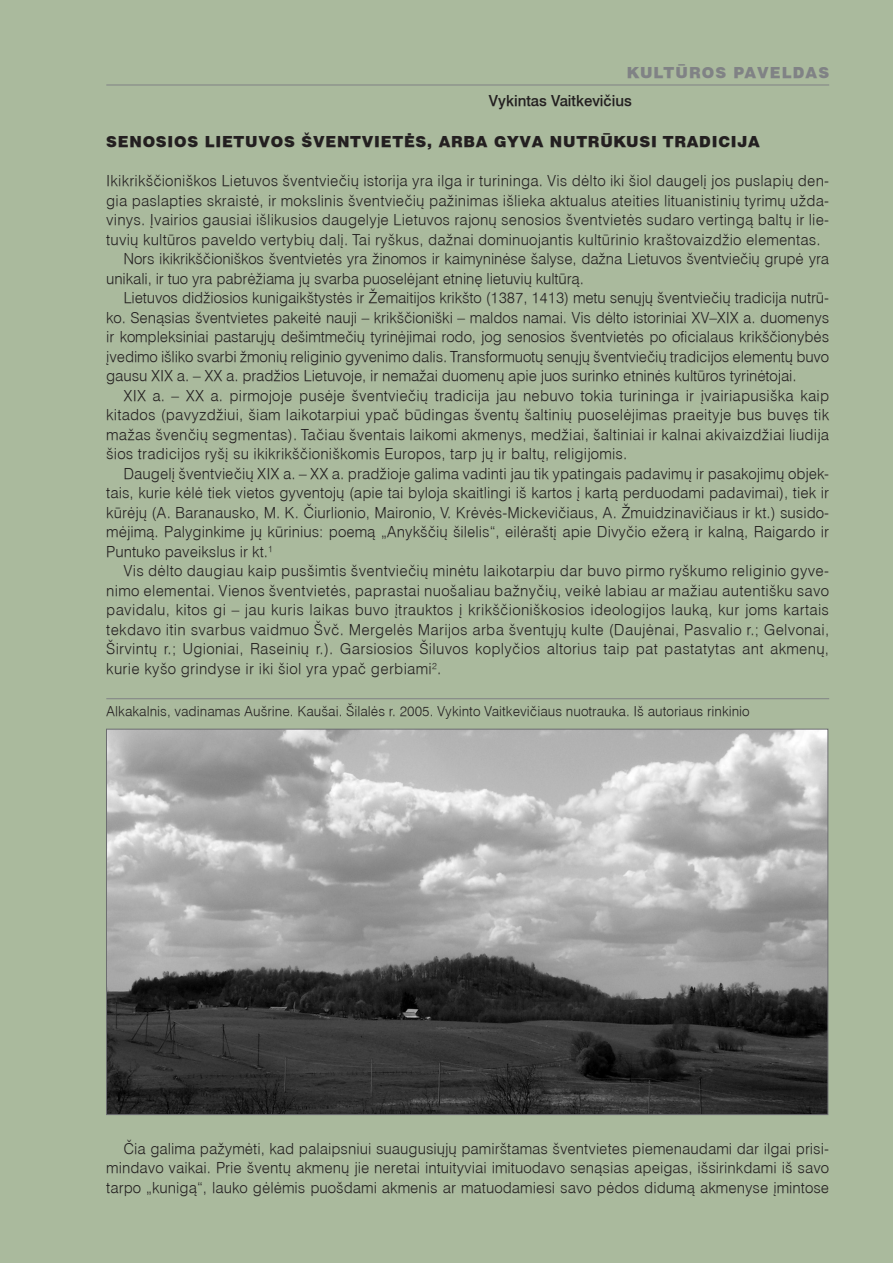
<style>
.page{position:relative;width:893px;height:1263px;background:#fff}
.page>*{position:absolute;margin:0;border:0;box-sizing:border-box;transform-origin:0 0}
._1_1__tekstas{font:300 15px/19.5px "Helvetica LT";color:#231f20;text-align:justify}
.pavadinimas{font:900 15px "Helvetica LT";letter-spacing:.05em;color:#231f20}
.AUTORIUS{font:500 15px "Helvetica LT";color:#231f20}
.rubrika{font:900 15px "Helvetica LT";letter-spacing:.075em;color:#808285}
._1_4_1__iliustracijo{font:300 13.5px "Helvetica LT";color:#231f20}
</style>
<div class="page">
<div style="left:1px;top:1px;width:891px;height:1261px;background:#aaba9d"></div>
<hr style="left:106px;top:85px;width:723px;height:1px;background:#808285">
<img style="left:108px;top:731px;width:718px;height:382px">
<hr style="left:106px;top:698px;width:723px;height:1px;background:#808285">
<p class="rubrika" style="left:627px;top:63px;width:204px">KULTŪROS PAVELDAS</p>
<p class="AUTORIUS" style="left:489px;top:91px;width:144px">Vykintas Vaitkevičius</p>
<p class="pavadinimas" style="left:106px;top:132px;width:655px">SENOSIOS LIETUVOS ŠVENTVIETĖS, ARBA GYVA NUTRŪKUSI TRADICIJA</p>
<p class="_1_1__tekstas" style="left:106px;top:171px;width:724px">Ikikrikščioniškos Lietuvos šventviečių istorija yra ilga ir turininga. Vis dėlto iki šiol daugelį jos puslapių den&shy;gia paslapties skraistė, ir mokslinis šventviečių pažinimas išlieka aktualus ateities lituanistinių tyrimų užda&shy;vinys. Įvairios gausiai išlikusios daugelyje Lietuvos rajonų senosios šventvietės sudaro vertingą baltų ir lie&shy;tuvių kultūros paveldo vertybių dalį. Tai ryškus, dažnai dominuojantis kultūrinio kraštovaizdžio elementas.</p>
<p class="_1_1__tekstas" style="left:106px;top:249px;width:724px;text-indent:17px">Nors ikikrikščioniškos šventvietės yra žinomos ir kaimyninėse šalyse, dažna Lietuvos šventviečių grupė yra unikali, ir tuo yra pabrėžiama jų svarba puoselėjant etninę lietuvių kultūrą.</p>
<p class="_1_1__tekstas" style="left:106px;top:288px;width:724px;text-indent:17px">Lietuvos didžiosios kunigaikštystės ir Žemaitijos krikšto (1387, 1413) metu senųjų šventviečių tradicija nutrū&shy;ko. Senąsias šventvietes pakeitė nauji – krikščioniški – maldos namai. Vis dėlto istoriniai XV–XIX a. duomenys ir kompleksiniai pastarųjų dešimtmečių tyrinėjimai rodo, jog senosios šventvietės po oficialaus krikščionybės įvedimo išliko svarbi žmonių religinio gyvenimo dalis. Transformuotų senųjų šventviečių tradicijos elementų buvo gausu XIX a. – XX a. pradžios Lietuvoje, ir nemažai duomenų apie juos surinko etninės kultūros tyrinėtojai.</p>
<p class="_1_1__tekstas" style="left:106px;top:386px;width:724px;text-indent:17px">XIX a. – XX a. pirmojoje pusėje šventviečių tradicija jau nebuvo tokia turininga ir įvairiapusiška kaip kitados (pavyzdžiui, šiam laikotarpiui ypač būdingas šventų šaltinių puoselėjimas praeityje bus buvęs tik mažas švenčių segmentas). Tačiau šventais laikomi akmenys, medžiai, šaltiniai ir kalnai akivaizdžiai liudija šios tradicijos ryšį su ikikrikščioniškomis Europos, tarp jų ir baltų, religijomis.</p>
<p class="_1_1__tekstas" style="left:106px;top:464px;width:724px;text-indent:17px">Daugelį šventviečių XIX a. – XX a. pradžioje galima vadinti jau tik ypatingais padavimų ir pasakojimų objek&shy;tais, kurie kėlė tiek vietos gyventojų (apie tai byloja skaitlingi iš kartos į kartą perduodami padavimai), tiek ir kūrėjų (A. Baranausko, M. K. Čiurlionio, Maironio, V. Krėvės-Mickevičiaus, A. Žmuidzinavičiaus ir kt.) susido&shy;mėjimą. Palyginkime jų kūrinius: poemą „Anykščių šilelis“, eilėraštį apie Divyčio ežerą ir kalną, Raigardo ir Puntuko paveikslus ir kt.<sup>1</sup></p>
<p class="_1_1__tekstas" style="left:106px;top:561px;width:724px;text-indent:17px">Vis dėlto daugiau kaip pusšimtis šventviečių minėtu laikotarpiu dar buvo pirmo ryškumo religinio gyve&shy;nimo elementai. Vienos šventvietės, paprastai nuošaliau bažnyčių, veikė labiau ar mažiau autentišku savo pavidalu, kitos gi – jau kuris laikas buvo įtrauktos į krikščioniškosios ideologijos lauką, kur joms kartais tekdavo itin svarbus vaidmuo Švč. Mergelės Marijos arba šventųjų kulte (Daujėnai, Pasvalio r.; Gelvonai, Širvintų r.; Ugioniai, Raseinių r.). Garsiosios Šiluvos koplyčios altorius taip pat pastatytas ant akmenų, kurie kyšo grindyse ir iki šiol yra ypač gerbiami<sup>2</sup>.</p>
<p class="_1_4_1__iliustracijo" style="left:106px;top:702px;width:645px">Alkakalnis, vadinamas Aušrine. Kaušai. Šilalės r. 2005. Vykinto Vaitkevičiaus nuotrauka. Iš autoriaus rinkinio</p>
<p class="_1_1__tekstas" style="left:106px;top:1139px;width:724px;text-indent:17px">Čia galima pažymėti, kad palaipsniui suaugusiųjų pamirštamas šventvietes piemenaudami dar ilgai prisi&shy;mindavo vaikai. Prie šventų akmenų jie neretai intuityviai imituodavo senąsias apeigas, išsirinkdami iš savo tarpo „kunigą“, lauko gėlėmis puošdami akmenis ar matuodamiesi savo pėdos didumą akmenyse įmintose</p>
</div>
